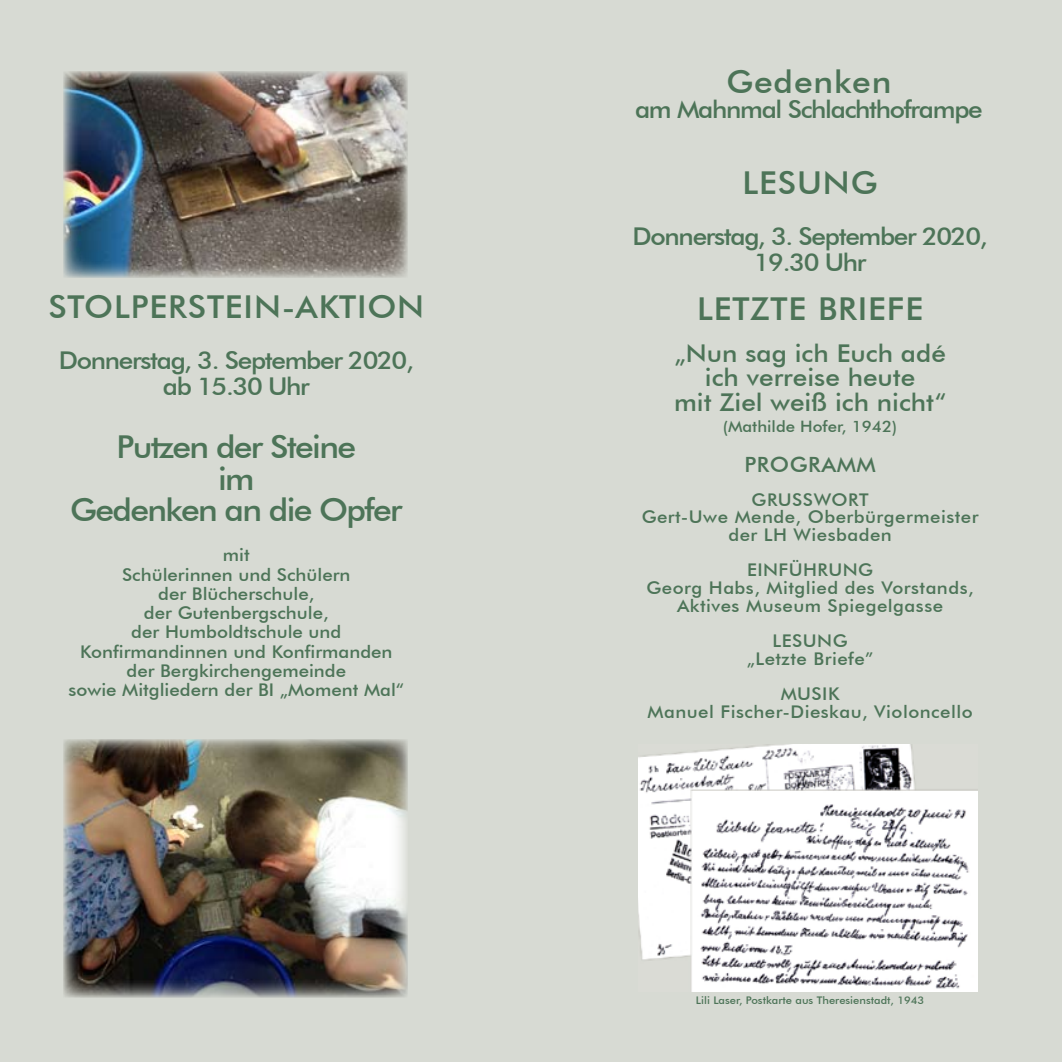
<style>
.page{position:relative;width:1062px;height:1062px;background:#d7dad3}
.page>*{position:absolute;margin:0;border:0;box-sizing:border-box;transform-origin:0 0}
.t1{font:500 31.5px "Futura BT";letter-spacing:.025em;color:#4d7458;scale:1.06 1}
.t2{font:500 31.5px/31.5px "Futura BT";letter-spacing:-.05em;color:#4d7458;text-align:center;scale:1.06 1}
.t3{font:500 24.5px/26.2px "Futura BT";letter-spacing:-.05em;color:#4d7458;text-align:center;scale:1.06 1}
.t4{font:500 24.5px/24.5px "Futura BT";color:#4d7458;text-align:center;scale:1.06 1}
.t5{font:500 21px "Futura BT";letter-spacing:.025em;color:#4d7458;scale:1.06 1}
.t6{font:500 17.5px/17.7px "Futura BT";letter-spacing:.025em;color:#4d7458;text-align:center;scale:1.06 1}
.t7{font:500 17.5px/19.2px "Futura BT";color:#4d7458;text-align:center;scale:1.06 1}
.t8{font:500 15.75px "Futura BT";color:#4d7458;scale:1.06 1}
.t9{font:500 10.5px "Futura BT";color:#4d7458;scale:1.06 1}
</style>
<div class="page">
<img style="left:64px;top:739px;width:343px;height:258px">
<img style="left:63px;top:72px;width:345px;height:206px">
<img style="left:639px;top:744px;width:338px;height:247px">
<h1 class="t1" style="left:48px;top:288px;width:356px">STOLPERSTEIN-AKTION</h1>
<h2 class="t3" style="left:59px;top:347px;width:336px">Donnerstag, 3. September 2020, ab 15.30 Uhr</h2>
<h1 class="t2" style="left:70px;top:431px;width:315px">Putzen der Steine<br>im<br>Gedenken an die Opfer</h1>
<p class="t7" style="left:69px;top:545px;width:318px">mit<br>Schülerinnen und Schülern<br>der Blücherschule,<br>der Gutenbergschule,<br>der Humboldtschule und<br>Konfirmandinnen und Konfirmanden der Bergkirchengemeinde<br>sowie Mitgliedern der BI „Moment Mal“</p>
<h1 class="t1" style="left:726px;top:63px;width:157px">Gedenken</h1>
<h2 class="t3" style="left:635px;top:96px;width:329px">am Mahnmal Schlachthoframpe</h2>
<h1 class="t1" style="left:742px;top:163px;width:129px">LESUNG</h1>
<h2 class="t3" style="left:632px;top:223px;width:336px">Donnerstag, 3. September 2020,<br>19.30 Uhr</h2>
<h1 class="t1" style="left:697px;top:289px;width:215px">LETZTE BRIEFE</h1>
<h2 class="t4" style="left:674px;top:341px;width:258px">„Nun sag ich Euch adé ich verreise heute<br>mit Ziel weiß ich nicht“</h2>
<p class="t8" style="left:723px;top:417px;width:166px">(Mathilde Hofer, 1942)</p>
<p class="t5" style="left:744px;top:452px;width:126px">PROGRAMM</p>
<p class="t6" style="left:641px;top:490px;width:319px">GRUSSWORT<br>Gert-Uwe Mende, Oberbürgermeister der LH Wiesbaden</p>
<p class="t6" style="left:646px;top:561px;width:310px">EINFÜHRUNG<br>Georg Habs, Mitglied des Vorstands,<br>Aktives Museum Spiegelgasse</p>
<p class="t6" style="left:746px;top:632px;width:121px">LESUNG „Letzte Briefe”</p>
<p class="t6" style="left:647px;top:685px;width:308px">MUSIK<br>Manuel Fischer-Dieskau, Violoncello</p>
<p class="t9" style="left:696px;top:994px;width:217px">Lili Laser, Postkarte aus Theresienstadt, 1943</p>
</div>
